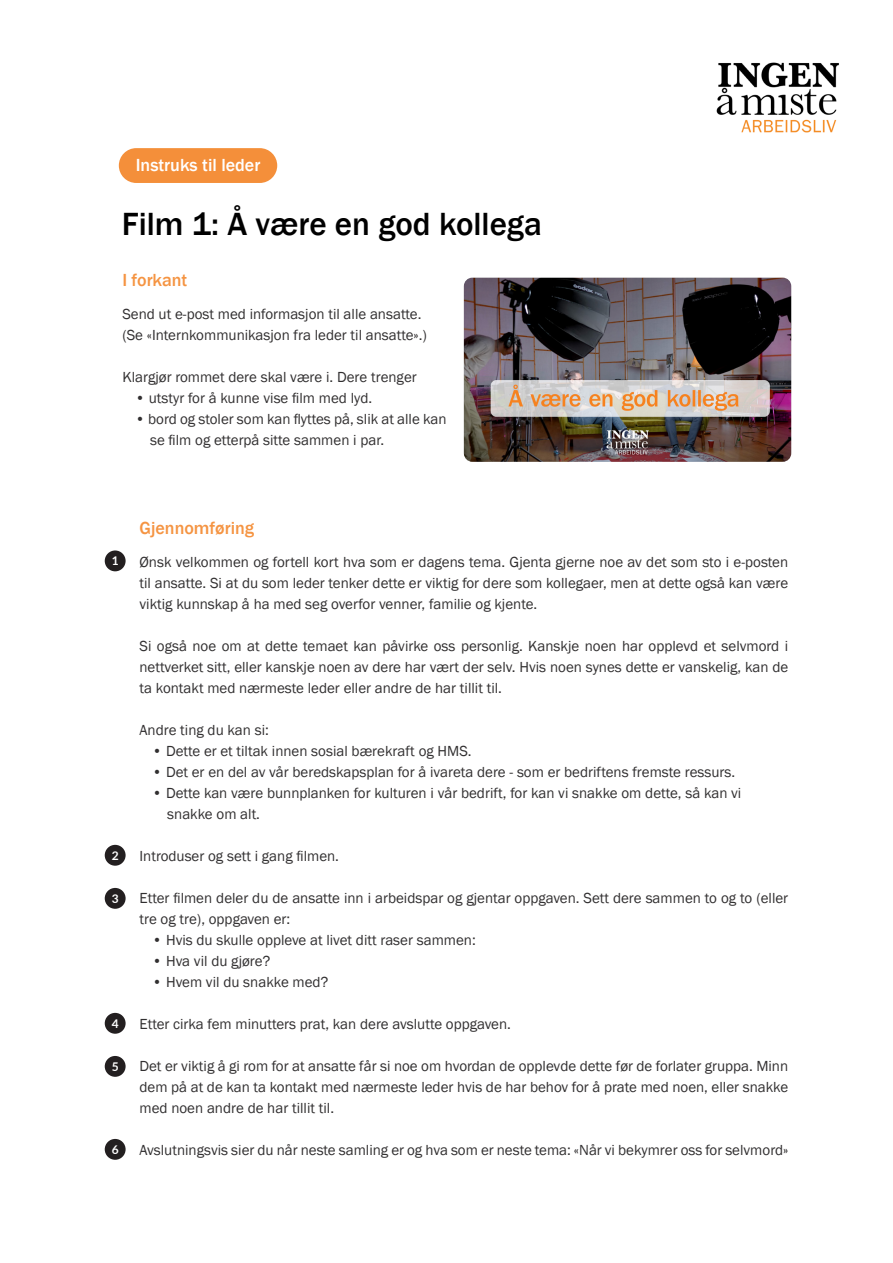
<style>
.page{position:relative;width:893px;height:1263px;background:#fff}
.page>*{position:absolute;margin:0;border:0;box-sizing:border-box;transform-origin:0 0}
.t1{font:500 33px "Franklin Gothic";color:#000}
.t2{font:500 18px "Franklin Gothic";color:#f59442}
.t3{font:500 18px "Franklin Gothic";color:#fff}
.t4{font:15px/21px "Franklin Gothic";color:#312f30;text-align:justify}
.t5{font:700 12px "Lato";color:#fff}
</style>
<div class="page">
<img style="left:716px;top:62px;width:123px;height:71px">
<div style="left:119px;top:148px;width:158px;height:35px;background:#f48f3a;border-radius:17px"></div>
<img style="left:464px;top:278px;width:327px;height:184px">
<div style="left:105px;top:550px;width:21px;height:21px;background:#231f20;border-radius:50%"></div>
<div style="left:105px;top:845px;width:21px;height:21px;background:#231f20;border-radius:50%"></div>
<div style="left:105px;top:888px;width:21px;height:21px;background:#231f20;border-radius:50%"></div>
<div style="left:105px;top:1013px;width:21px;height:21px;background:#231f20;border-radius:50%"></div>
<div style="left:105px;top:1056px;width:21px;height:21px;background:#231f20;border-radius:50%"></div>
<div style="left:105px;top:1139px;width:21px;height:21px;background:#231f20;border-radius:50%"></div>
<p class="t3" style="left:136px;top:154px;width:126px">Instruks til leder</p>
<p class="t1" style="left:122px;top:204px;width:421px">Film 1: Å være en god kollega</p>
<p class="t2" style="left:122px;top:269px;width:66px">I forkant</p>
<p class="t4" style="left:122px;top:304px;width:301px">Send ut e-post med informasjon til alle ansatte.</p>
<p class="t4" style="left:122px;top:325px;width:306px">(Se «Internkommunikasjon fra leder til ansatte».)</p>
<p class="t4" style="left:122px;top:367px;width:296px">Klargjør rommet dere skal være i. Dere trenger</p>
<p class="t4" style="left:135px;top:388px;width:239px">• utstyr for å kunne vise film med lyd.</p>
<p class="t4" style="left:135px;top:409px;width:313px">• bord og stoler som kan flyttes på, slik at alle kan</p>
<p class="t4" style="left:150px;top:430px;width:236px">se film og etterpå sitte sammen i par.</p>
<p class="t5" style="left:112px;top:552px;width:8px">1</p>
<p class="t5" style="left:112px;top:846px;width:8px">2</p>
<p class="t5" style="left:112px;top:889px;width:8px">3</p>
<p class="t5" style="left:112px;top:1014px;width:8px">4</p>
<p class="t5" style="left:112px;top:1057px;width:8px">5</p>
<p class="t5" style="left:112px;top:1140px;width:8px">6</p>
<p class="t2" style="left:140px;top:517px;width:116px">Gjennomføring</p>
<p class="t4" style="left:140px;top:552px;width:650px">Ønsk velkommen og fortell kort hva som er dagens tema. Gjenta gjerne noe av det som sto i e-posten til ansatte. Si at du som leder tenker dette er viktig for dere som kollegaer, men at dette også kan være viktig kunnskap å ha med seg overfor venner, familie og kjente.</p>
<p class="t4" style="left:140px;top:636px;width:650px">Si også noe om at dette temaet kan påvirke oss personlig. Kanskje noen har opplevd et selvmord i nettverket sitt, eller kanskje noen av dere har vært der selv. Hvis noen synes dette er vanskelig, kan de ta kontakt med nærmeste leder eller andre de har tillit til.</p>
<p class="t4" style="left:140px;top:720px;width:131px">Andre ting du kan si:</p>
<p class="t4" style="left:152px;top:741px;width:321px">• Dette er et tiltak innen sosial bærekraft og HMS.</p>
<p class="t4" style="left:152px;top:762px;width:585px">• Det er en del av vår beredskapsplan for å ivareta dere - som er bedriftens fremste ressurs.</p>
<p class="t4" style="left:152px;top:783px;width:591px">• Dette kan være bunnplanken for kulturen i vår bedrift, for kan vi snakke om dette, så kan vi</p>
<p class="t4" style="left:167px;top:804px;width:94px">snakke om alt.</p>
<p class="t4" style="left:140px;top:846px;width:201px">Introduser og sett i gang filmen.</p>
<p class="t4" style="left:140px;top:888px;width:650px">Etter filmen deler du de ansatte inn i arbeidspar og gjentar oppgaven. Sett dere sammen to og to (eller tre og tre), oppgaven er:</p>
<p class="t4" style="left:152px;top:930px;width:325px">• Hvis du skulle oppleve at livet ditt raser sammen:</p>
<p class="t4" style="left:152px;top:951px;width:119px">• Hva vil du gjøre?</p>
<p class="t4" style="left:152px;top:972px;width:177px">• Hvem vil du snakke med?</p>
<p class="t4" style="left:140px;top:1014px;width:373px">Etter cirka fem minutters prat, kan dere avslutte oppgaven.</p>
<p class="t4" style="left:140px;top:1056px;width:650px">Det er viktig å gi rom for at ansatte får si noe om hvordan de opplevde dette før de forlater gruppa. Minn dem på at de kan ta kontakt med nærmeste leder hvis de har behov for å prate med noen, eller snakke med noen andre de har tillit til.</p>
<p class="t4" style="left:140px;top:1140px;width:650px">Avslutningsvis sier du når neste samling er og hva som er neste tema: «Når vi bekymrer oss for selvmord»</p>
</div>
